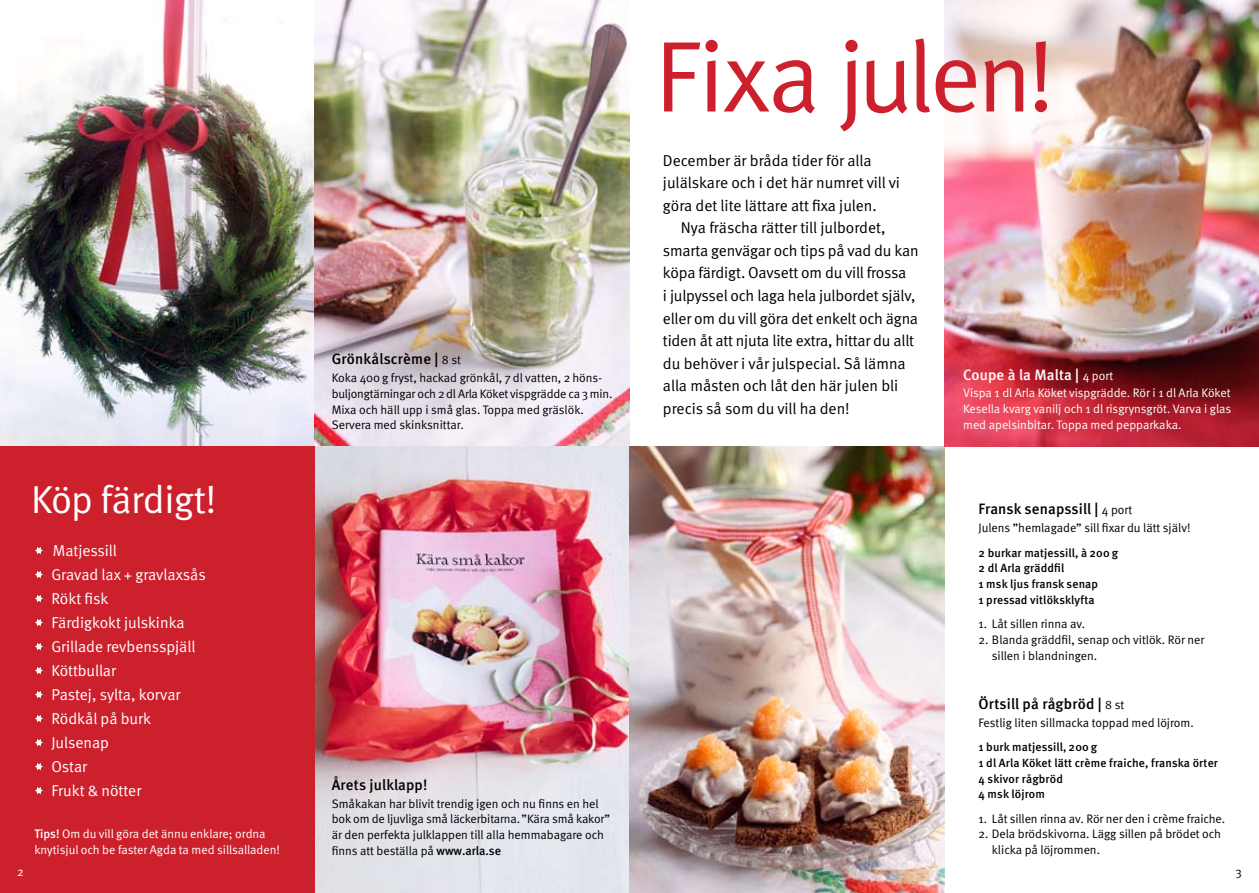
<style>
.page{position:relative;width:1259px;height:893px;background:#fff}
.page>*{position:absolute;margin:0;border:0;box-sizing:border-box;transform-origin:0 0}
.t1{font:100.5px "Meta Normal";letter-spacing:-.035em;color:#cd202d}
.t2{font:39px "Meta Normal";letter-spacing:-.01em;color:#fff}
.t3{font:15.75px/22.5px "Meta Normal";letter-spacing:-.01em;color:#000}
.t4{font:15.75px/24px "Meta Normal";color:#fff}
.t5{font:500 15px "Meta";letter-spacing:.015em;color:#000}
.t6{font:500 15px "Meta";letter-spacing:.01em;color:#fff}
.t7{font:12.3px/15.8px "Meta Normal";letter-spacing:-.005em;color:#000}
.t8{font:12.3px/15.8px "Meta Normal";color:#fff;text-align:justify}
.t9{font:500 11.85px/15.8px "Meta";letter-spacing:.015em;color:#000}
.s1{font-family:"Meta";font-weight:500}
.s2{font-family:"Meta Normal";font-weight:400;font-size:12.3px}
</style>
<div class="page">
<img style="left:0;top:0;width:629px;height:446px">
<img style="left:315px;top:446px;width:629px;height:447px">
<div style="left:0;top:446px;width:315px;height:447px;background:#cd202d"></div>
<img style="left:944px;top:0;width:315px;height:446px">
<svg style="left:35px;top:547px;width:8px;height:7px"></svg>
<svg style="left:35px;top:571px;width:8px;height:7px"></svg>
<svg style="left:35px;top:595px;width:8px;height:7px"></svg>
<svg style="left:35px;top:619px;width:8px;height:7px"></svg>
<svg style="left:35px;top:643px;width:8px;height:7px"></svg>
<svg style="left:35px;top:667px;width:8px;height:7px"></svg>
<svg style="left:35px;top:691px;width:8px;height:7px"></svg>
<svg style="left:35px;top:715px;width:8px;height:7px"></svg>
<svg style="left:35px;top:739px;width:8px;height:7px"></svg>
<svg style="left:35px;top:763px;width:8px;height:7px"></svg>
<svg style="left:35px;top:787px;width:8px;height:7px"></svg>
<h2 class="t2" style="left:31px;top:477px;width:187px">Köp färdigt!</h2>
<p class="t4" style="left:51px;top:538px;width:156px">Matjessill<br>Gravad lax + gravlaxsås<br>Rökt fisk<br>Färdigkokt julskinka<br>Grillade revbensspjäll<br>Köttbullar<br>Pastej, sylta, korvar<br>Rödkål på burk<br>Julsenap<br>Ostar<br>Frukt &amp; nötter</p>
<p class="t8" style="left:34px;top:826px;width:247px"><span class="s1">Tips!</span> Om du vill göra det ännu enklare; ordna knytisjul och be faster Agda ta med sillsalladen!</p>
<h1 class="t1" style="left:655px;top:19px;width:401px">Fixa julen!</h1>
<p class="t3" style="left:663px;top:149px;width:239px">December är bråda tider för alla julälskare och i det här numret vill vi göra det lite lättare att fixa julen.</p>
<p class="t3" style="left:663px;top:217px;width:257px;text-indent:18px">Nya fräscha rätter till julbordet, smarta genvägar och tips på vad du kan köpa färdigt. Oavsett om du vill frossa<br>i julpyssel och laga hela julbordet själv, eller om du vill göra det enkelt och ägna tiden åt att njuta lite extra, hittar du allt du behöver i vår julspecial. Så lämna alla måsten och låt den här julen bli precis så som du vill ha den!</p>
<p class="t5" style="left:332px;top:350px;width:131px">Grönkålscrème | <span class="s2">8 st</span></p>
<p class="t7" style="left:332px;top:370px;width:282px">Koka 400 g fryst, hackad grönkål, 7 dl vatten, 2 höns&shy;buljongtärningar och 2dl Arla Köket vispgrädde ca3 min.<br>Mixa och häll upp i små glas. Toppa med gräslök.<br>Servera med skinksnittar.</p>
<p class="t6" style="left:963px;top:366px;width:151px">Coupe à la Malta | <span class="s2">4 port</span></p>
<p class="t8" style="left:963px;top:385px;width:269px">Vispa 1 dl Arla Köket vispgrädde. Rör i 1 dl Arla Köket Kesella kvarg vanilj och 1 dl risgrynsgröt. Varva i glas med apelsinbitar. Toppa med pepparkaka.</p>
<p class="t5" style="left:332px;top:776px;width:97px">Årets julklapp!</p>
<p class="t7" style="left:332px;top:795px;width:280px">Småkakan har blivit trendig igen och nu finns en hel bok om de ljuvliga små läckerbitarna. ”Kära små kakor” är den perfekta julklappen till alla hemmabagare och finns att beställa på <span class="s1">www.arla.se</span></p>
<p class="t5" style="left:978px;top:500px;width:155px">Fransk senapssill | <span class="s2">4 port</span></p>
<p class="t7" style="left:978px;top:520px;width:214px">Julens ”hemlagade” sill fixar du lätt själv!</p>
<p class="t9" style="left:978px;top:545px;width:141px">2 burkar matjessill, à 200 g<br>2 dl Arla gräddfil<br>1 msk ljus fransk senap<br>1 pressad vitlöksklyfta</p>
<p class="t7" style="left:978px;top:616px;width:108px">1. Låt sillen rinna av.</p>
<p class="t7" style="left:992px;top:631px;width:214px;text-indent:-14px">2. Blanda gräddfil, senap och vitlök. Rör ner sillen i blandningen.</p>
<p class="t5" style="left:978px;top:695px;width:147px">Örtsill på rågbröd | <span class="s2">8 st</span></p>
<p class="t7" style="left:978px;top:715px;width:217px">Festlig liten sillmacka toppad med löjrom.</p>
<p class="t9" style="left:978px;top:739px;width:241px">1 burk matjessill, 200 g<br>1 dl Arla Köket lätt crème fraiche, franska örter<br>4 skivor rågbröd<br>4 msk löjrom</p>
<p class="t7" style="left:978px;top:810px;width:248px">1. Låt sillen rinna av. Rör ner den i crème fraiche.</p>
<p class="t7" style="left:992px;top:826px;width:231px;text-indent:-14px">2. Dela brödskivorna. Lägg sillen på brödet och klicka på löjrommen.</p>
</div>
